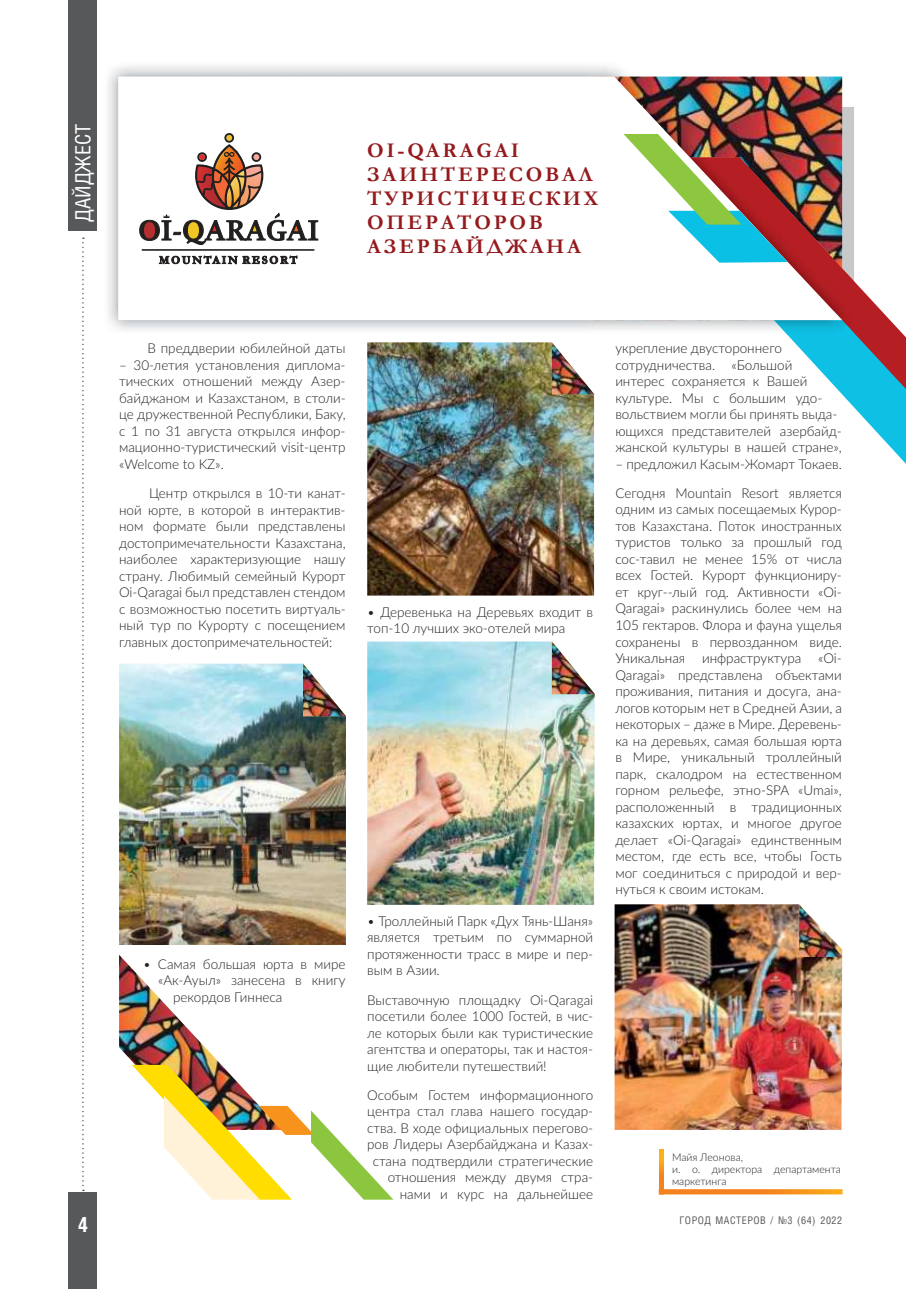
<style>
.page{position:relative;width:906px;height:1289px;background:#fff}
.page>*{position:absolute;margin:0;border:0;box-sizing:border-box;transform-origin:0 0}
.t1{font:700 21px/24px "Garamond";letter-spacing:.13em;color:#941a1d}
.t2{font:21px "TB 64 121 KAZ";color:#fff}
.t3{font:21px "TB 64 122 KAZ";color:#fff}
.t4{font:300 13.5px/16.5px "Lato";color:#221f1f;text-align:justify}
.t5{font:300 10.5px/12px "Lato";color:#221f1f}
.t6{font:10.5px "TB 64 121 KAZ";letter-spacing:.05em;color:#57585a}
</style>
<div class="page">
<div style="left:69px;top:1192px;width:28px;height:96px;background:#57585a"></div>
<svg style="left:82px;top:237px;width:2px;height:954px"></svg>
<div style="left:69px;top:0;width:28px;height:231px;background:#57585a"></div>
<svg style="left:854px;top:281px;width:28px;height:30px"></svg>
<svg style="left:786px;top:311px;width:120px;height:153px"></svg>
<img style="left:586px;top:66px;width:257px;height:41px">
<img style="left:842px;top:107px;width:12px;height:50px">
<img style="left:666px;top:157px;width:188px;height:175px">
<img style="left:766px;top:311px;width:88px;height:23px">
<svg style="left:118px;top:77px;width:724px;height:243px"></svg>
<img style="left:623px;top:134px;width:164px;height:129px">
<svg style="left:139px;top:133px;width:179px;height:131px"></svg>
<img style="left:119px;top:663px;width:227px;height:282px">
<img style="left:367px;top:342px;width:227px;height:253px">
<img style="left:367px;top:641px;width:228px;height:263px">
<img style="left:614px;top:904px;width:228px;height:225px">
<img style="left:303px;top:663px;width:43px;height:53px">
<img style="left:552px;top:342px;width:42px;height:52px">
<img style="left:552px;top:641px;width:43px;height:53px">
<img style="left:799px;top:904px;width:43px;height:52px">
<img style="left:119px;top:955px;width:274px;height:244px">
<img style="left:659px;top:1189px;width:183px;height:5px">
<img style="left:659px;top:1149px;width:4px;height:44px">
<h1 class="t2" style="left:72px;top:222px;width:104px;rotate:-90deg">АКТУАЛЬНО</h1>
<h1 class="t2" style="left:72px;top:222px;width:100px;rotate:-90deg">ДАЙДЖЕСТ</h1>
<h1 class="t1" style="left:367px;top:140px;width:233px">OI-QARAGAI<br>ЗАИНТЕРЕСОВАЛ<br>ТУРИСТИЧЕСКИХ<br>ОПЕРАТОРОВ<br>АЗЕРБАЙДЖАНА</h1>
<h1 class="t3" style="left:78px;top:1212px;width:12px">4</h1>
<p class="t4" style="left:148px;top:339px;width:199px">В преддверии юбилейной даты</p>
<p class="t4" style="left:119px;top:356px;width:228px">– 30-летия установления диплома&shy;тических отношений между Азер&shy;байджаном и Казахстаном, в столи&shy;це дружественной Республики, Баку, с 1 по 31 августа открылся инфор&shy;мационно-туристический visit-центр «Welcome to KZ».</p>
<p class="t4" style="left:119px;top:484px;width:228px;text-indent:30px">Центр открылся в 10-ти канат&shy;ной юрте, в которой в интерактив&shy;ном формате были представлены достопримечательности Казахстана, наиболее характеризующие нашу страну. Любимый семейный Курорт Oi-Qaragai был представлен стендом с возможностью посетить виртуаль&shy;ный тур по Курорту с посещением главных достопримечательностей:</p>
<p class="t4" style="left:367px;top:603px;width:227px">• Деревенька на Деревьях входит в топ-10 лучших эко-отелей мира</p>
<p class="t4" style="left:143px;top:954px;width:204px">• Самая большая юрта в мире</p>
<p class="t4" style="left:158px;top:971px;width:189px">«Ак-Ауыл» занесена в книгу</p>
<p class="t4" style="left:173px;top:987px;width:111px">рекордов Гиннеса</p>
<p class="t4" style="left:367px;top:912px;width:227px">• Троллейный Парк «Дух Тянь-Шаня» является третьим по суммарной протяженности трасс в мире и пер&shy;вым в Азии.</p>
<p class="t4" style="left:367px;top:991px;width:227px">Выставочную площадку Oi-Qaragai посетили более 1000 Гостей, в чис&shy;ле которых были как туристические агентства и операторы, так и настоя&shy;щие любители путешествий!</p>
<p class="t4" style="left:367px;top:1086px;width:227px;text-align:right">Особым Гостем информационного центра стал глава нашего государ&shy;ства. В ходе официальных перегово&shy;ров Лидеры Азербайджана и Казах&shy;стана подтвердили стратегические отношения между двумя стра&shy;нами и курс на дальнейшее</p>
<p class="t4" style="left:615px;top:339px;width:228px;text-align:left">укрепление двустороннего сотрудничества. «Большой интерес сохраняется к Вашей культуре. Мы с большим удо&shy;вольствием могли бы принять выда&shy;ющихся представителей азербайд&shy;жанской культуры в нашей стране»,</p>
<p class="t4" style="left:615px;top:448px;width:228px;line-height:29.2px">– предложил Касым-Жомарт Токаев.<br>Сегодня Mountain Resort является</p>
<p class="t4" style="left:615px;top:501px;width:228px">одним из самых посещаемых Курор&shy;тов Казахстана. Поток иностранных туристов только за прошлый год сос-тавил не менее 15% от числа всех Гостей. Курорт функциониру&shy;ет круг--лый год. Активности «Oi-Qaragai» раскинулись более чем на 105 гектаров. Флора и фауна ущелья сохранены в первозданном виде.<br>Уникальная инфраструктура «Oi-Qaragai» представлена объектами проживания, питания и досуга, ана&shy;логов которым нет в Средней Азии, а некоторых – даже в Мире. Деревень&shy;ка на деревьях, самая большая юрта в Мире, уникальный троллейный парк, скалодром на естественном горном рельефе, этно-SPA «Umai», расположенный в традиционных казахских юртах, и многое другое делает «Oi-Qaragai» единственным местом, где есть все, чтобы Гость мог соединиться с природой и вер&shy;нуться к своим истокам.</p>
<p class="t5" style="left:672px;top:1151px;width:170px">Майя Леонова,<br>и. о. директора департамента маркетинга</p>
<p class="t6" style="left:679px;top:1214px;width:164px">ГОРОД МАСТЕРОВ / №3 (64) 2022</p>
</div>
